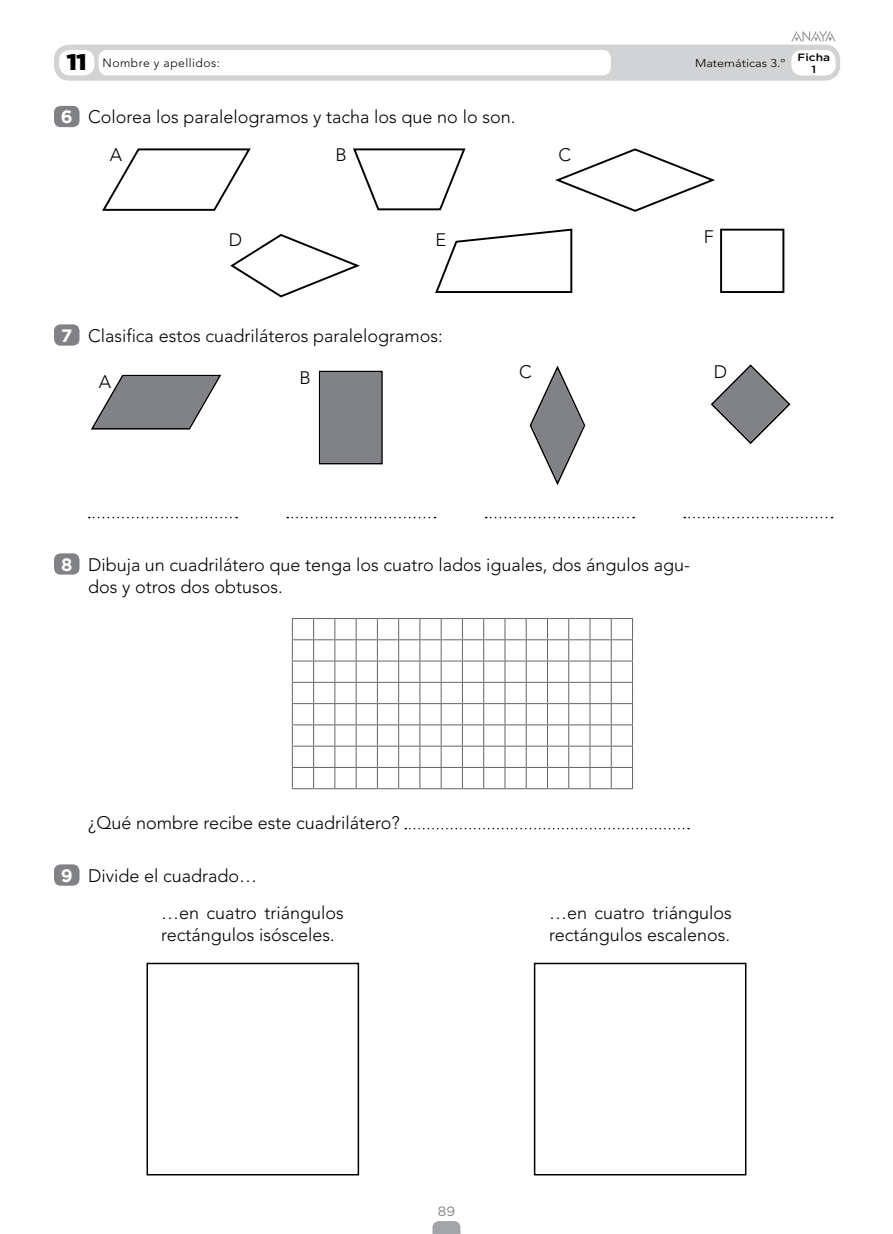
<style>
.page{position:relative;width:893px;height:1234px;background:#fff}
.page>*{position:absolute;margin:0;border:0;box-sizing:border-box;transform-origin:0 0}
.nuclNumPequeno{font:900 22.5px "Gotham";color:#000;scale:1.13 1}
.nuclTexAct{font:300 18px/22.5px "Avenir LT Std";color:#000}
.nuclTexActSinEscribi{font:300 18px/22.5px "Avenir LT Std";color:#000}
.nuclTexBase{font:300 18px "Avenir LT Std";color:#000}
.t1{font:700 18px "Gotham";color:#fff}
.geneFolio{font:13.5px "Gotham";color:#808285}
.nuclTextoNombreP{font:300 12px "Avenir LT Std";letter-spacing:.04em;color:#000}
.nuclTextoAsignaturaP{font:300 11.25px "Avenir LT Std";color:#000;scale:1.13 1}
.nuclTextoFichaP{font:500 10.5px/12px "Gotham";color:#000;text-align:center;scale:1.13 1}
</style>
<div class="page">
<svg style="left:432px;top:1221px;width:28px;height:12px"></svg>
<div style="left:54px;top:106px;width:26px;height:21px;background:#808285;border-radius:7px"></div>
<div style="left:54px;top:324px;width:26px;height:21px;background:#808285;border-radius:7px"></div>
<svg style="left:89px;top:516px;width:148px;height:2px"></svg>
<svg style="left:287px;top:516px;width:149px;height:2px"></svg>
<svg style="left:486px;top:516px;width:148px;height:2px"></svg>
<svg style="left:684px;top:516px;width:148px;height:2px"></svg>
<div style="left:54px;top:553px;width:26px;height:21px;background:#808285;border-radius:7px"></div>
<svg style="left:292px;top:618px;width:341px;height:171px"></svg>
<svg style="left:405px;top:827px;width:284px;height:2px"></svg>
<div style="left:54px;top:864px;width:26px;height:21px;background:#808285;border-radius:7px"></div>
<div style="left:147px;top:962px;width:212px;height:213px;border:2px solid #000"></div>
<div style="left:534px;top:962px;width:212px;height:213px;border:2px solid #000"></div>
<div style="left:54px;top:45px;width:786px;height:36px;background:#d1d3d4;border-radius:15px"></div>
<div style="left:791px;top:50px;width:45px;height:25px;background:#fff;border-radius:10px"></div>
<div style="left:99px;top:50px;width:512px;height:25px;background:#fff;border-radius:9px"></div>
<div style="left:59px;top:50px;width:35px;height:25px;background:#fff;border-radius:10px"></div>
<svg style="left:791px;top:31px;width:45px;height:10px"></svg>
<svg style="left:102px;top:148px;width:149px;height:63px"></svg>
<svg style="left:353px;top:148px;width:113px;height:63px"></svg>
<svg style="left:555px;top:148px;width:160px;height:64px"></svg>
<svg style="left:230px;top:234px;width:130px;height:64px"></svg>
<svg style="left:435px;top:228px;width:138px;height:65px"></svg>
<div style="left:720px;top:229px;width:64px;height:64px;border:2px solid #000"></div>
<div style="left:319px;top:371px;width:64px;height:93px;border:2px solid #000"></div>
<svg style="left:91px;top:374px;width:130px;height:56px"></svg>
<div style="left:320px;top:372px;width:61px;height:91px;background:#808285"></div>
<svg style="left:529px;top:365px;width:57px;height:120px"></svg>
<svg style="left:710px;top:364px;width:81px;height:80px"></svg>
<p class="nuclNumPequeno" style="left:66px;top:47px;width:20px">11</p>
<p class="nuclTextoNombreP" style="left:103px;top:56px;width:119px">Nombre y apellidos:</p>
<p class="nuclTextoAsignaturaP" style="left:695px;top:56px;width:82px">Matemáticas 3.º</p>
<p class="nuclTextoFichaP" style="left:798px;top:51px;width:30px">Ficha<br>1</p>
<p class="t1" style="left:61px;top:105px;width:13px">6</p>
<p class="nuclTexAct" style="left:88px;top:106px;width:429px">Colorea los paralelogramos y tacha los que no lo son.</p>
<p class="nuclTexBase" style="left:110px;top:144px;width:14px">A</p>
<p class="nuclTexBase" style="left:335px;top:144px;width:13px">B</p>
<p class="nuclTexBase" style="left:559px;top:144px;width:14px">C</p>
<p class="nuclTexBase" style="left:229px;top:230px;width:15px">D</p>
<p class="nuclTexBase" style="left:435px;top:230px;width:12px">E</p>
<p class="nuclTexBase" style="left:704px;top:226px;width:12px">F</p>
<p class="t1" style="left:61px;top:323px;width:13px">7</p>
<p class="nuclTexAct" style="left:88px;top:324px;width:356px">Clasifica estos cuadriláteros paralelogramos:</p>
<p class="nuclTexBase" style="left:99px;top:371px;width:14px">A</p>
<p class="nuclTexBase" style="left:300px;top:367px;width:13px">B</p>
<p class="nuclTexBase" style="left:519px;top:361px;width:14px">C</p>
<p class="nuclTexBase" style="left:714px;top:361px;width:15px">D</p>
<p class="t1" style="left:61px;top:552px;width:13px">8</p>
<p class="nuclTexAct" style="left:88px;top:553px;width:604px">Dibuja un cuadrilátero que tenga los cuatro lados iguales, dos ángulos agu&shy;dos y otros dos obtusos.</p>
<p class="nuclTexAct" style="left:88px;top:811px;width:313px">¿Qué nombre recibe este cuadrilátero?</p>
<p class="t1" style="left:61px;top:863px;width:13px">9</p>
<p class="nuclTexAct" style="left:88px;top:864px;width:171px">Divide el cuadrado…</p>
<p class="nuclTexActSinEscribi" style="left:161px;top:901px;width:184px">…en cuatro triángulos rectángulos isósceles.</p>
<p class="nuclTexActSinEscribi" style="left:549px;top:901px;width:184px">…en cuatro triángulos rectángulos escalenos.</p>
<p class="geneFolio" style="left:438px;top:1202px;width:19px">89</p>
</div>
